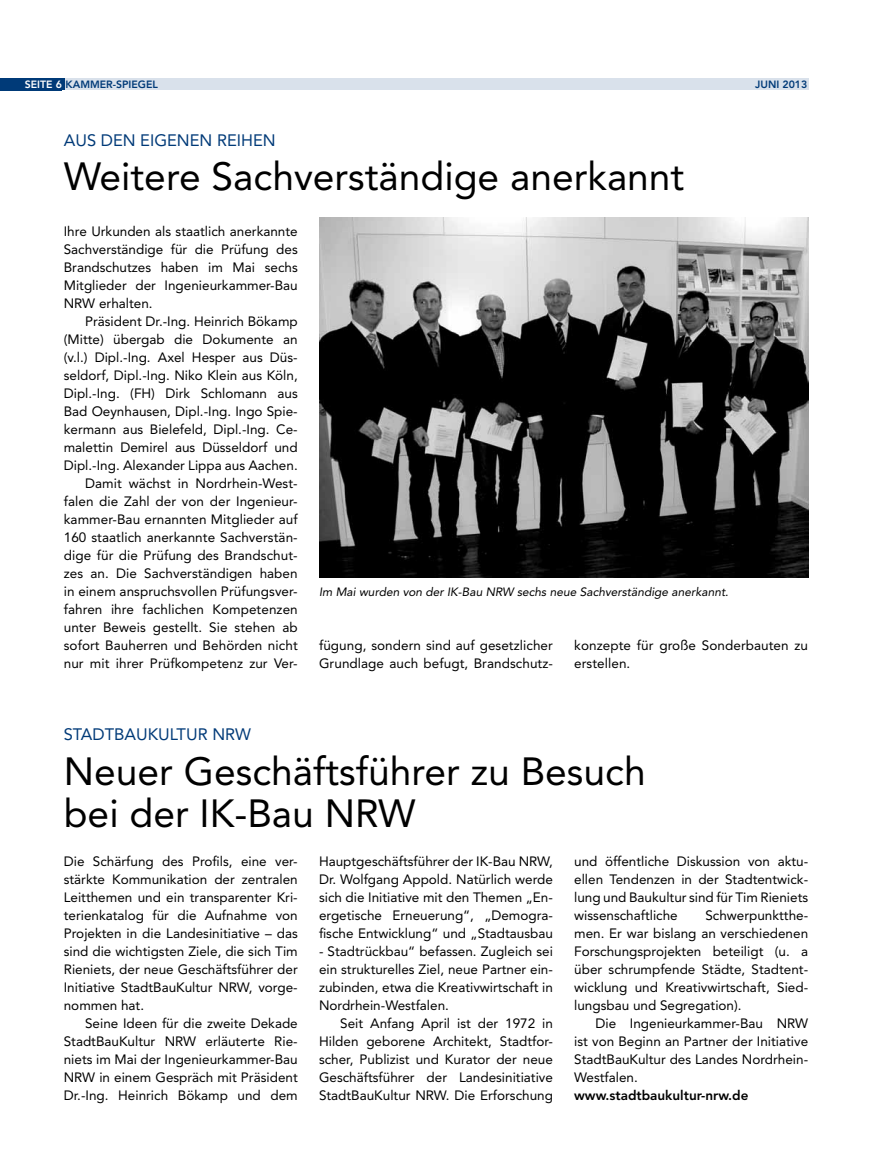
<style>
.page{position:relative;width:872px;height:1170px;background:#fff}
.page>*{position:absolute;margin:0;border:0;box-sizing:border-box;transform-origin:0 0}
.t1{font:39px/42px "Avenir LT Std";color:#000}
.t2{font:16.5px "Avenir LT Std";color:#003a78}
.t3{font:13.5px/18px "Avenir LT Std";color:#000;text-align:justify}
.t4{font:800 13.5px "Avenir LT Std";color:#000}
.t5{font:italic 12px "Avenir LT Std";color:#000}
.t6{font:800 10.5px "Avenir LT Std";color:#003a78}
.s1{color:#fff}
</style>
<div class="page">
<div style="left:63px;top:79px;width:745px;height:11px;background:#d9e1eb"></div>
<div style="left:0;top:79px;width:64px;height:11px;background:#003a78"></div>
<div style="left:1px;top:80px;width:61px;height:11px;background:#003a78"></div>
<img style="left:319px;top:218px;width:489px;height:360px">
<p class="t6" style="left:25px;top:78px;width:135px"><span class="s1">Seite 6</span> KAMMER-SPIEGEL</p>
<p class="t6" style="left:755px;top:78px;width:54px">JUNI 2013</p>
<p class="t2" style="left:64px;top:130px;width:49px">Aus den</p>
<p class="t2" style="left:140px;top:130px;width:11px">eigenen</p>
<p class="t2" style="left:217px;top:130px;width:21px">Reihen</p>
<h1 class="t1" style="left:64px;top:156px;width:622px">Weitere Sachverständige anerkannt</h1>
<p class="t3" style="left:64px;top:222px;width:235px">Ihre Urkunden als staatlich anerkannte Sachverständige für die Prüfung des Brandschutzes haben im Mai sechs Mitglieder der Ingenieurkammer-Bau NRW erhalten.</p>
<p class="t3" style="left:64px;top:312px;width:235px;text-align:right">Präsident Dr.-Ing. Heinrich Bökamp (Mitte) übergab die Dokumente an (v.l.) Dipl.-Ing. Axel Hesper aus Düs&shy;seldorf, Dipl.-Ing. Niko Klein aus Köln, Dipl.-Ing. (FH) Dirk Schlomann aus Bad Oeynhausen, Dipl.-Ing. Ingo Spie&shy;kermann aus Bielefeld, Dipl.-Ing. Ce&shy;malettin Demirel aus Düsseldorf und Dipl.-Ing. Alexander Lippa aus Aachen.<br>Damit wächst in Nordrhein-West&shy;falen die Zahl der von der Ingenieur&shy;kammer-Bau ernannten Mitglieder auf 160 staatlich anerkannte Sachverstän&shy;dige für die Prüfung des Brandschut&shy;zes an. Die Sachverständigen haben in einem anspruchsvollen Prüfungsver&shy;fahren ihre fachlichen Kompetenzen unter Beweis gestellt. Sie stehen ab sofort Bauherren und Behörden nicht nur mit ihrer Prüfkompetenz zur Ver-</p>
<p class="t5" style="left:319px;top:584px;width:411px">Im Mai wurden von der IK-Bau NRW sechs neue Sachverständige anerkannt.</p>
<p class="t3" style="left:319px;top:636px;width:235px">fügung, sondern sind auf gesetzlicher<br>Grundlage auch befugt, Brandschutz-</p>
<p class="t3" style="left:574px;top:636px;width:235px">konzepte für große Sonderbauten zu erstellen.</p>
<p class="t2" style="left:64px;top:724px;width:21px">Stadt</p>
<p class="t2" style="left:114px;top:724px;width:55px">Bau Kultur</p>
<p class="t2" style="left:212px;top:724px;width:40px">NRW</p>
<h1 class="t1" style="left:64px;top:750px;width:583px">Neuer Geschäftsführer zu Besuch bei der IK-Bau NRW</h1>
<p class="t3" style="left:319px;top:852px;width:235px">Hauptgeschäftsführer der IK-Bau NRW, Dr. Wolfgang Appold. Natürlich werde sich die Initiative mit den Themen „En&shy;ergetische Erneuerung“, „Demogra&shy;fische Entwicklung“ und „Stadtausbau</p>
<p class="t3" style="left:319px;top:942px;width:235px">- Stadtrückbau“ befassen. Zugleich sei ein strukturelles Ziel, neue Partner ein&shy;zubinden, etwa die Kreativwirtschaft in Nordrhein-Westfalen.</p>
<p class="t3" style="left:319px;top:1014px;width:235px;text-indent:21px">Seit Anfang April ist der 1972 in Hilden geborene Architekt, Stadtfor&shy;scher, Publizist und Kurator der neue Geschäftsführer der Landesinitiative StadtBauKultur NRW. Die Erforschung</p>
<p class="t3" style="left:574px;top:852px;width:235px">und öffentliche Diskussion von aktu&shy;ellen Tendenzen in der Stadtentwick&shy;lung und Baukultur sind für Tim Rieniets wissenschaftliche</p>
<p class="t3" style="left:64px;top:852px;width:235px">Die Schärfung des Profils, eine ver&shy;stärkte Kommunikation der zentralen Leitthemen und ein transparenter Kri&shy;terienkatalog für die Aufnahme von Projekten in die Landesinitiative – das sind die wichtigsten Ziele, die sich Tim Rieniets, der neue Geschäftsführer der Initiative StadtBauKultur NRW, vorge&shy;nommen hat.</p>
<p class="t3" style="left:64px;top:1014px;width:235px;text-indent:21px">Seine Ideen für die zweite Dekade StadtBauKultur NRW erläuterte Rie&shy;niets im Mai der Ingenieurkammer-Bau NRW in einem Gespräch mit Präsident Dr.-Ing. Heinrich Bökamp und dem</p>
<p class="t3" style="left:574px;top:906px;width:235px;text-indent:131px">Schwerpunktthe&shy;men. Er war bislang an verschiedenen Forschungsprojekten beteiligt (u. a über schrumpfende Städte, Stadtent&shy;wicklung und Kreativwirtschaft, Sied&shy;lungsbau und Segregation).</p>
<p class="t3" style="left:574px;top:1014px;width:235px;text-indent:21px">Die Ingenieurkammer-Bau NRW ist von Beginn an Partner der Initiative StadtBauKultur des Landes Nordrhein-Westfalen.</p>
<p class="t4" style="left:574px;top:1087px;width:176px">www.stadtbaukultur-nrw.de</p>
</div>
